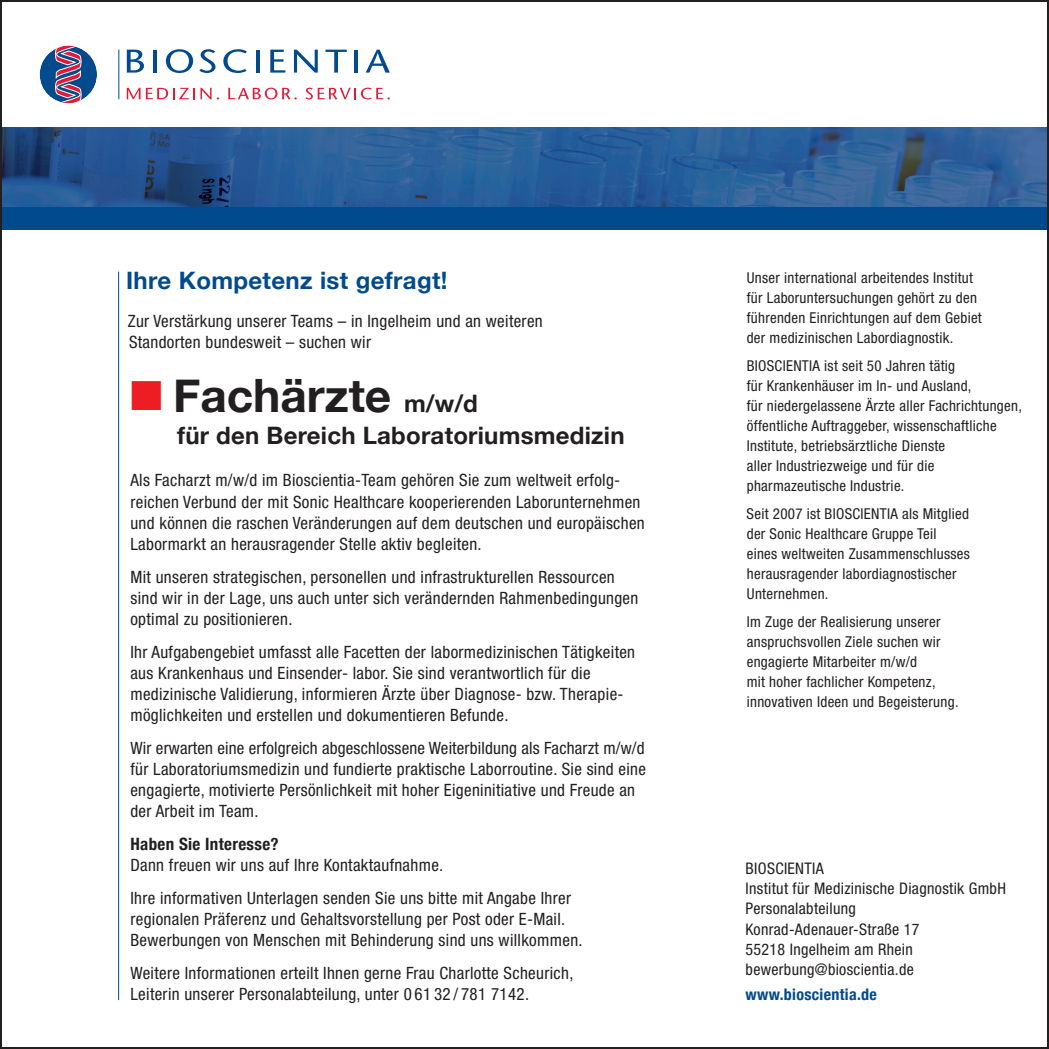
<style>
.page{position:relative;width:1049px;height:1049px;background:#fff}
.page>*{position:absolute;margin:0;border:0;box-sizing:border-box;transform-origin:0 0}
.t1{font:700 46px "Helvetica Neue";color:#231f20}
.t2{font:700 24px "Helvetica Neue";letter-spacing:.01em;color:#231f20}
.t3{font:700 24px "Helvetica Neue";letter-spacing:.015em;color:#004a8d}
.t4{font:condensed 17px/21.2px "Helvetica Neue";letter-spacing:.02em;color:#231f20}
.t5{font:700 condensed 17px "Helvetica Neue";letter-spacing:.02em;color:#231f20}
.t6{font:condensed 16px/20px "Helvetica Neue";letter-spacing:.02em;color:#231f20}
.t7{font:700 condensed 16px "Helvetica Neue";letter-spacing:.02em;color:#004a8d}
.t8{font:condensed 15px/20px "Helvetica Neue";letter-spacing:.02em;color:#231f20}
.s1{font-size:24px}
</style>
<div class="page">
<img style="left:3px;top:128px;width:1043px;height:79px">
<div style="left:2px;top:207px;width:1047px;height:23px;background:#004a8d"></div>
<svg style="left:127px;top:50px;width:17px;height:23px"></svg>
<hr style="left:153px;top:50px;width:4px;height:23px;background:#004a8d">
<svg style="left:166px;top:49px;width:27px;height:24px"></svg>
<svg style="left:199px;top:49px;width:16px;height:24px"></svg>
<svg style="left:223px;top:49px;width:24px;height:24px"></svg>
<hr style="left:256px;top:50px;width:3px;height:23px;background:#004a8d">
<svg style="left:270px;top:50px;width:15px;height:23px"></svg>
<svg style="left:294px;top:50px;width:24px;height:23px"></svg>
<svg style="left:325px;top:50px;width:22px;height:23px"></svg>
<hr style="left:354px;top:50px;width:4px;height:23px;background:#004a8d">
<svg style="left:366px;top:50px;width:24px;height:23px"></svg>
<svg style="left:127px;top:88px;width:13px;height:11px"></svg>
<svg style="left:146px;top:88px;width:73px;height:11px"></svg>
<svg style="left:228px;top:88px;width:69px;height:11px"></svg>
<svg style="left:305px;top:88px;width:85px;height:11px"></svg>
<svg style="left:39px;top:46px;width:58px;height:57px"></svg>
<hr style="left:118px;top:50px;width:1px;height:49px;background:#004a8d">
<hr style="left:118px;top:272px;width:1px;height:728px;background:#004a8d">
<h2 class="t3" style="left:126px;top:261px;width:323px">Ihre Kompetenz ist gefragt!</h2>
<p class="t8" style="left:747px;top:268px;width:237px">Unser international arbeitendes Institut für Laboruntersuchungen gehört zu den führenden Einrichtungen auf dem Gebiet der medizinischen Labordiagnostik.</p>
<p class="t8" style="left:747px;top:356px;width:277px">BIOSCIENTIA ist seit 50 Jahren tätig<br>für Krankenhäuser im In- und Ausland,<br>für niedergelassene Ärzte aller Fachrichtungen, öffentliche Auftraggeber, wissenschaftliche Institute, betriebsärztliche Dienste<br>aller Industriezweige und für die pharmazeutische Industrie.</p>
<p class="t8" style="left:747px;top:504px;width:225px">Seit 2007 ist BIOSCIENTIA als Mitglied der Sonic Healthcare Gruppe Teil eines weltweiten Zusammenschlusses herausragender labordiagnostischer<br>Unternehmen.</p>
<p class="t8" style="left:747px;top:612px;width:213px">Im Zuge der Realisierung unserer anspruchsvollen Ziele suchen wir engagierte Mitarbeiter m/w/d<br>mit hoher fachlicher Kompetenz, innovativen Ideen und Begeisterung.</p>
<p class="t4" style="left:128px;top:310px;width:416px">Zur Verstärkung unserer Teams – in Ingelheim und an weiteren<br>Standorten bundesweit – suchen wir</p>
<h1 class="t1" style="left:173px;top:360px;width:306px">Fachärzte <span class="s1">m/w/d</span></h1>
<h2 class="t2" style="left:177px;top:417px;width:449px">für den Bereich Laboratoriumsmedizin</h2>
<p class="t4" style="left:130px;top:470px;width:516px">Als Facharzt m/w/d im Bioscientia-Team gehören Sie zum weltweit erfolg&shy;reichen Verbund der mit Sonic Healthcare kooperierenden Laborunternehmen und können die raschen Veränderungen auf dem deutschen und europäischen Labormarkt an herausragender Stelle aktiv begleiten.</p>
<p class="t4" style="left:130px;top:566px;width:509px">Mit unseren strategischen, personellen und infrastrukturellen Ressourcen sind wir in der Lage, uns auch unter sich verändernden Rahmenbedingungen optimal zu positionieren.</p>
<p class="t4" style="left:130px;top:641px;width:506px">Ihr Aufgabengebiet umfasst alle Facetten der labormedizinischen Tätigkeiten aus Krankenhaus und Einsender- labor. Sie sind verantwortlich für die medizinische Validierung, informieren Ärzte über Diagnose- bzw. Therapie&shy;möglichkeiten und erstellen und dokumentieren Befunde.</p>
<p class="t4" style="left:130px;top:737px;width:517px">Wir erwarten eine erfolgreich abgeschlossene Weiterbildung als Facharzt m/w/d für Laboratoriumsmedizin und fundierte praktische Laborroutine. Sie sind eine engagierte, motivierte Persönlichkeit mit hoher Eigeninitiative und Freude an der Arbeit im Team.</p>
<p class="t5" style="left:130px;top:830px;width:150px">Haben Sie Interesse?</p>
<p class="t4" style="left:130px;top:849px;width:442px;line-height:32.6px">Dann freuen wir uns auf Ihre Kontaktaufnahme.<br>Ihre informativen Unterlagen senden Sie uns bitte mit Angabe Ihrer</p>
<p class="t4" style="left:130px;top:908px;width:454px">regionalen Präferenz und Gehaltsvorstellung per Post oder E-Mail.<br>Bewerbungen von Menschen mit Behinderung sind uns willkommen.</p>
<p class="t4" style="left:130px;top:962px;width:444px">Weitere Informationen erteilt Ihnen gerne Frau Charlotte Scheurich,<br>Leiterin unserer Personalabteilung, unter 0 61 32 / 781 7142.</p>
<p class="t6" style="left:746px;top:859px;width:262px">BIOSCIENTIA<br>Institut für Medizinische Diagnostik GmbH<br>Personalabteilung<br>Konrad-Adenauer-Straße 17<br>55218 Ingelheim am Rhein bewerbung@bioscientia.de</p>
<p class="t7" style="left:746px;top:981px;width:133px">www.bioscientia.de</p>
</div>
